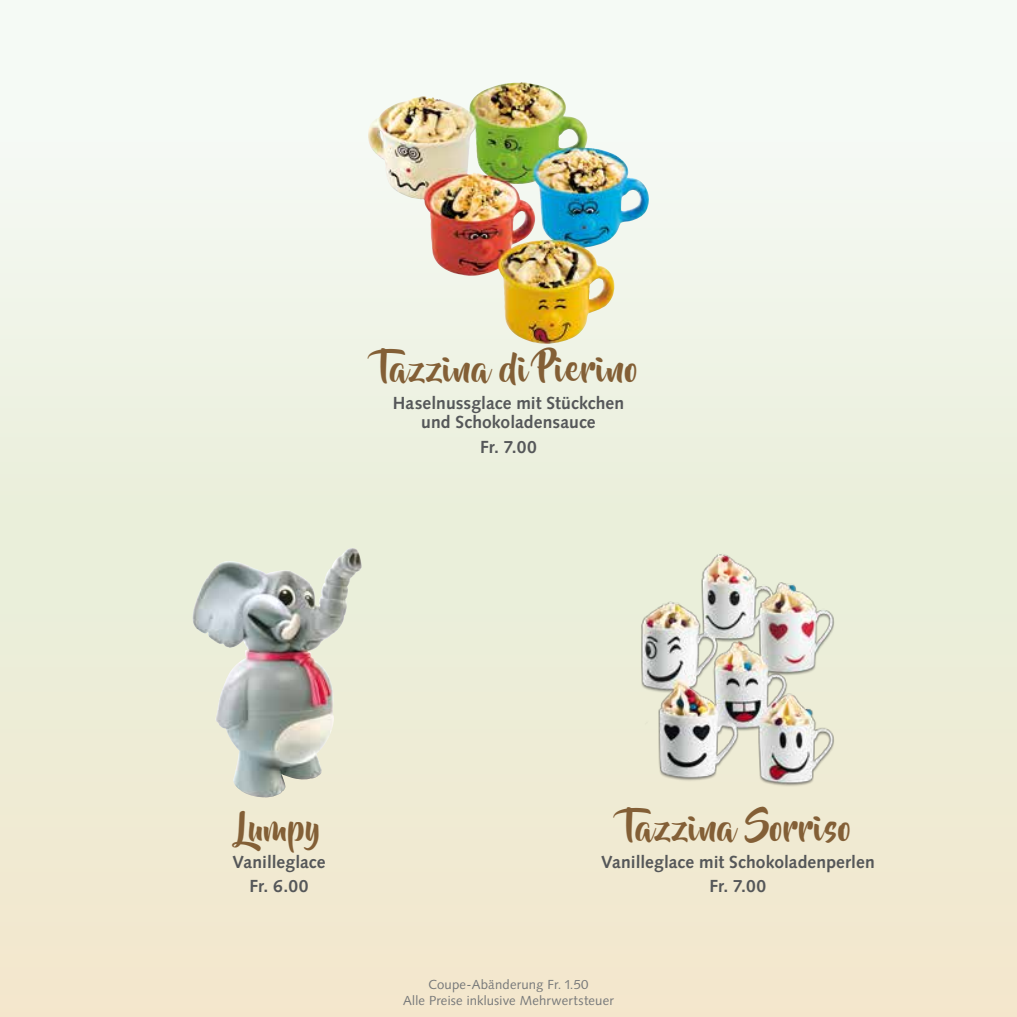
<style>
.page{position:relative;width:1017px;height:1017px;background:#fff}
.page>*{position:absolute;margin:0;border:0;box-sizing:border-box;transform-origin:0 0}
.t1{font:35px "Beyond The Mountains";letter-spacing:.01em;color:#835f36}
.t2{font:700 17.5px/24.2px "Syntax";letter-spacing:.005em;color:#555759;text-align:center}
.t3{font:13.12px/16.6px "Syntax";letter-spacing:.015em;color:#77797a;text-align:center}
</style>
<div class="page">
<div style="left:0;top:0;width:1017px;height:1017px;background:linear-gradient(to bottom,#f2fbf7,#ede6c9)"></div>
<img style="left:189px;top:555px;width:161px;height:243px">
<img style="left:367px;top:82px;width:284px;height:263px">
<img style="left:589px;top:534px;width:298px;height:288px">
<h1 class="t1" style="left:378px;top:349px;width:262px">Tazzina di Pierino</h1>
<p class="t2" style="left:393px;top:394px;width:233px;line-height:19.2px">Haselnussglace mit Stückchen und Schokoladensauce</p>
<p class="t2" style="left:480px;top:435px;width:58px">Fr. 7.00</p>
<h1 class="t1" style="left:238px;top:808px;width:84px">Lumpy</h1>
<p class="t2" style="left:232px;top:850px;width:95px">Vanilleglace<br>Fr. 6.00</p>
<h1 class="t1" style="left:624px;top:808px;width:229px">Tazzina Sorriso</h1>
<p class="t2" style="left:601px;top:850px;width:275px">Vanilleglace mit Schokoladenperlen<br>Fr. 7.00</p>
<p class="t3" style="left:403px;top:976px;width:212px">Coupe-Abänderung Fr. 1.50<br>Alle Preise inklusive Mehrwertsteuer</p>
</div>
